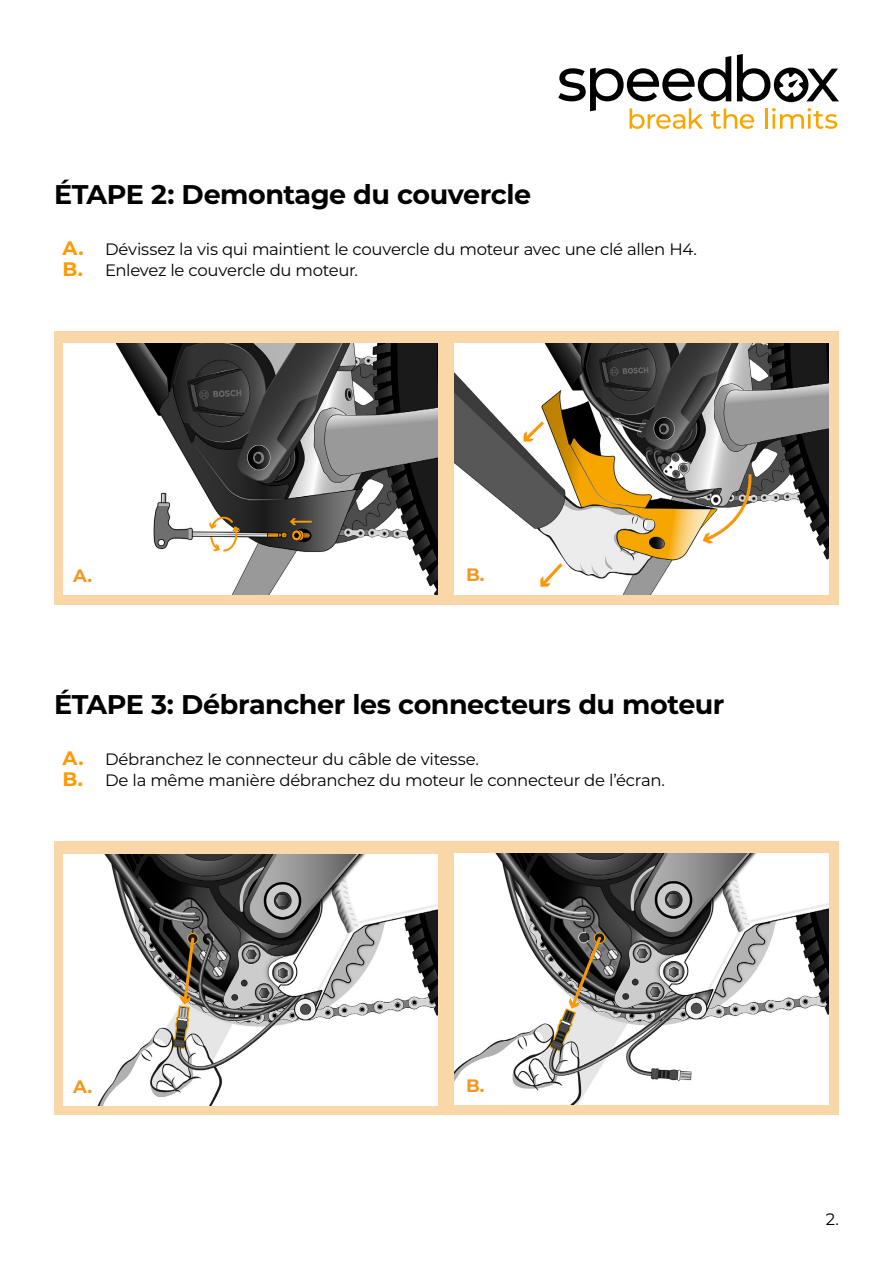
<style>
.page{position:relative;width:893px;height:1263px;background:#fff}
.page>*{position:absolute;margin:0;border:0;box-sizing:border-box;transform-origin:0 0}
.Krok_nadpis{font:700 27px "Montserrat";letter-spacing:-.02em;color:#000}
.t1{font:700 18px "Montserrat";color:#f4971e}
.t2{font:16.5px "Montserrat";letter-spacing:-.02em;color:#000}
.s1{font-weight:700;font-size:19.5px;color:#f90}
</style>
<div class="page">
<svg style="left:558px;top:54px;width:281px;height:75px"></svg>
<div style="left:54px;top:331px;width:785px;height:274px;background:#fad7a8"></div>
<div style="left:54px;top:842px;width:785px;height:273px;background:#fad7a8"></div>
<img style="left:63px;top:344px;width:375px;height:251px">
<img style="left:63px;top:854px;width:375px;height:251px">
<img style="left:454px;top:343px;width:374px;height:251px">
<img style="left:454px;top:854px;width:374px;height:251px">
<div style="left:68px;top:564px;width:30px;height:26px;background:#fff;border-radius:4px"></div>
<p class="Krok_nadpis" style="left:54px;top:175px;width:479px">ÉTAPE 2: Demontage du couvercle</p>
<p class="t2" style="left:63px;top:237px;width:636px"><span class="s1">A.</span> Dévissez la vis qui maintient le couvercle du moteur avec une clé allen H4.</p>
<p class="t2" style="left:63px;top:258px;width:297px"><span class="s1">B.</span> Enlevez le couvercle du moteur.</p>
<p class="t1" style="left:73px;top:563px;width:21px">A.</p>
<p class="t1" style="left:466px;top:562px;width:20px">B.</p>
<p class="Krok_nadpis" style="left:54px;top:685px;width:672px">ÉTAPE 3: Débrancher les connecteurs du moteur</p>
<p class="t2" style="left:63px;top:748px;width:418px"><span class="s1">A.</span> Débranchez le connecteur du câble de vitesse.</p>
<p class="t2" style="left:63px;top:769px;width:604px"><span class="s1">B.</span> De la même manière débranchez du moteur le connecteur de l’écran.</p>
<p class="t1" style="left:73px;top:1073px;width:21px">A.</p>
<p class="t1" style="left:466px;top:1072px;width:20px">B.</p>
<p class="t2" style="left:826px;top:1207px;width:15px">2.</p>
</div>
